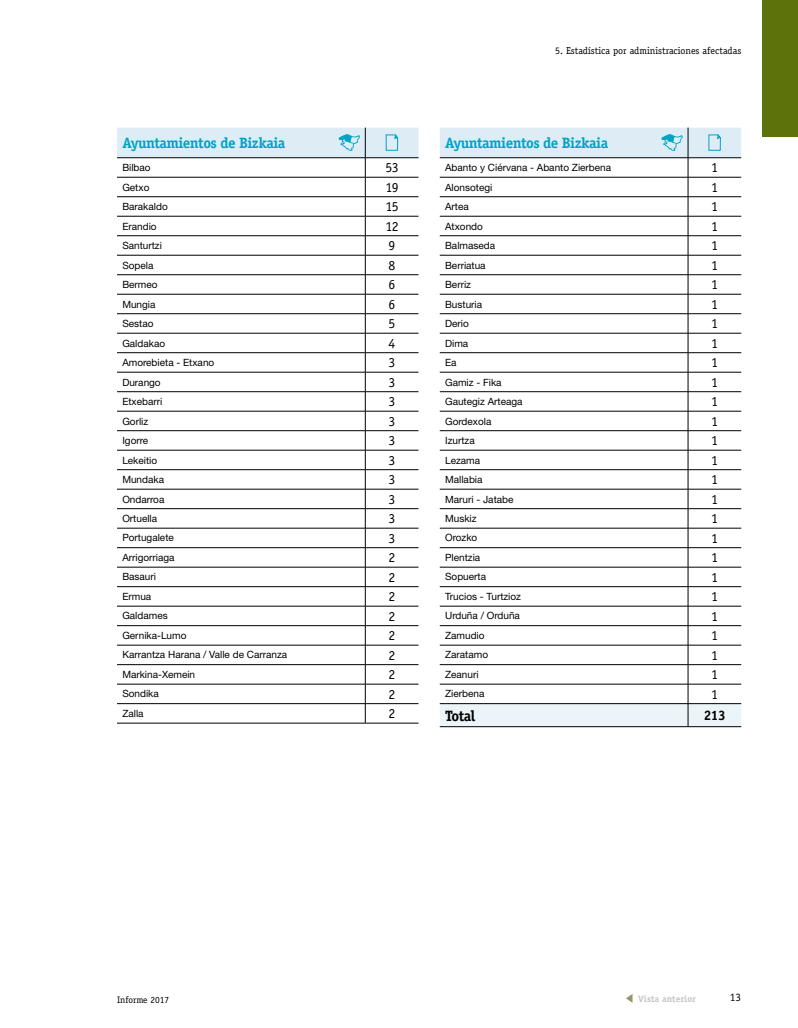
<style>
.page{position:relative;width:798px;height:1028px;background:#fff}
.page>*{position:absolute;margin:0;border:0;box-sizing:border-box;transform-origin:0 0}
.t1{font:700 15px "Officina Serif Std";letter-spacing:-.035em;color:#00a4c4}
.t2{font:700 15px "Officina Serif Std";letter-spacing:-.035em;color:#000}
.t3{font:13.75px "Officina Serif Std";letter-spacing:-.035em;color:#000}
.t4{font:700 13.75px "Officina Serif Std";color:#000}
.t5{font:11.25px "Officina Serif Std";color:#000}
.t6{font:10px "Helvetica Neue LT Std";color:#000}
.t7{font:10px "Officina Serif Std";color:#000}
.t8{font:700 9.38px "Officina Serif Std";color:#c6c6c6}
.t9{font:9.38px "Officina Serif Std";color:#000}
</style>
<div class="page">
<div style="left:762px;top:0;width:35px;height:137px;background:#5d720b"></div>
<hr style="left:439px;top:726px;width:248px;height:1px;background:#000">
<hr style="left:687px;top:726px;width:54px;height:1px;background:#000">
<svg style="left:439px;top:128px;width:302px;height:598px"></svg>
<hr style="left:117px;top:723px;width:248px;height:1px;background:#000">
<hr style="left:365px;top:723px;width:53px;height:1px;background:#000">
<svg style="left:117px;top:128px;width:301px;height:595px"></svg>
<svg style="left:626px;top:994px;width:6px;height:8px"></svg>
<h1 class="t1" style="left:122px;top:134px;width:164px">Ayuntamientos de Bizkaia</h1>
<p class="t6" style="left:122px;top:161px;width:30px">Bilbao</p>
<h2 class="t3" style="left:385px;top:160px;width:15px">53</h2>
<p class="t6" style="left:122px;top:181px;width:29px">Getxo</p>
<h2 class="t3" style="left:385px;top:179px;width:15px">19</h2>
<p class="t6" style="left:122px;top:200px;width:47px">Barakaldo</p>
<h2 class="t3" style="left:385px;top:199px;width:15px">15</h2>
<p class="t6" style="left:122px;top:220px;width:36px">Erandio</p>
<h2 class="t3" style="left:385px;top:218px;width:15px">12</h2>
<p class="t6" style="left:122px;top:239px;width:41px">Santurtzi</p>
<h2 class="t3" style="left:388px;top:238px;width:8px">9</h2>
<p class="t6" style="left:122px;top:259px;width:33px">Sopela</p>
<h2 class="t3" style="left:388px;top:257px;width:8px">8</h2>
<p class="t6" style="left:122px;top:278px;width:37px">Bermeo</p>
<h2 class="t3" style="left:388px;top:277px;width:8px">6</h2>
<p class="t6" style="left:122px;top:298px;width:35px">Mungia</p>
<h2 class="t3" style="left:388px;top:296px;width:8px">6</h2>
<p class="t6" style="left:122px;top:317px;width:33px">Sestao</p>
<h2 class="t3" style="left:388px;top:316px;width:8px">5</h2>
<p class="t6" style="left:122px;top:337px;width:44px">Galdakao</p>
<h2 class="t3" style="left:388px;top:335px;width:8px">4</h2>
<p class="t6" style="left:122px;top:356px;width:93px">Amorebieta - Etxano</p>
<h2 class="t3" style="left:388px;top:355px;width:8px">3</h2>
<p class="t6" style="left:122px;top:376px;width:40px">Durango</p>
<h2 class="t3" style="left:388px;top:374px;width:8px">3</h2>
<p class="t6" style="left:122px;top:395px;width:41px">Etxebarri</p>
<h2 class="t3" style="left:388px;top:394px;width:8px">3</h2>
<p class="t6" style="left:122px;top:415px;width:27px">Gorliz</p>
<h2 class="t3" style="left:388px;top:413px;width:8px">3</h2>
<p class="t6" style="left:122px;top:434px;width:27px">Igorre</p>
<h2 class="t3" style="left:388px;top:432px;width:8px">3</h2>
<p class="t6" style="left:122px;top:454px;width:36px">Lekeitio</p>
<h2 class="t3" style="left:388px;top:452px;width:8px">3</h2>
<p class="t6" style="left:122px;top:473px;width:43px">Mundaka</p>
<h2 class="t3" style="left:388px;top:471px;width:8px">3</h2>
<p class="t6" style="left:122px;top:493px;width:44px">Ondarroa</p>
<h2 class="t3" style="left:388px;top:491px;width:8px">3</h2>
<p class="t6" style="left:122px;top:512px;width:36px">Ortuella</p>
<h2 class="t3" style="left:388px;top:510px;width:8px">3</h2>
<p class="t6" style="left:122px;top:532px;width:53px">Portugalete</p>
<h2 class="t3" style="left:388px;top:530px;width:8px">3</h2>
<p class="t6" style="left:122px;top:551px;width:54px">Arrigorriaga</p>
<h2 class="t3" style="left:388px;top:549px;width:8px">2</h2>
<p class="t6" style="left:122px;top:571px;width:35px">Basauri</p>
<h2 class="t3" style="left:388px;top:569px;width:8px">2</h2>
<p class="t6" style="left:122px;top:590px;width:30px">Ermua</p>
<h2 class="t3" style="left:388px;top:588px;width:8px">2</h2>
<p class="t6" style="left:122px;top:610px;width:47px">Galdames</p>
<h2 class="t3" style="left:388px;top:608px;width:8px">2</h2>
<p class="t6" style="left:122px;top:629px;width:66px">Gernika-Lumo</p>
<h2 class="t3" style="left:388px;top:627px;width:8px">2</h2>
<p class="t6" style="left:122px;top:649px;width:166px">Karrantza Harana / Valle de Carranza</p>
<h2 class="t3" style="left:388px;top:647px;width:8px">2</h2>
<p class="t6" style="left:122px;top:668px;width:74px">Markina-Xemein</p>
<h2 class="t3" style="left:388px;top:666px;width:8px">2</h2>
<p class="t6" style="left:122px;top:688px;width:38px">Sondika</p>
<h2 class="t3" style="left:388px;top:686px;width:8px">2</h2>
<p class="t6" style="left:122px;top:707px;width:23px">Zalla</p>
<h2 class="t3" style="left:388px;top:705px;width:8px">2</h2>
<p class="t7" style="left:555px;top:45px;width:187px">5. Estadística por administraciones afectadas</p>
<h1 class="t1" style="left:445px;top:134px;width:164px">Ayuntamientos de Bizkaia</h1>
<p class="t6" style="left:445px;top:161px;width:167px">Abanto y Ciérvana - Abanto Zierbena</p>
<h2 class="t3" style="left:711px;top:160px;width:8px">1</h2>
<p class="t6" style="left:445px;top:181px;width:49px">Alonsotegi</p>
<h2 class="t3" style="left:711px;top:179px;width:8px">1</h2>
<p class="t6" style="left:445px;top:200px;width:25px">Artea</p>
<h2 class="t3" style="left:711px;top:199px;width:8px">1</h2>
<p class="t6" style="left:445px;top:220px;width:39px">Atxondo</p>
<h2 class="t3" style="left:711px;top:218px;width:8px">1</h2>
<p class="t6" style="left:445px;top:239px;width:52px">Balmaseda</p>
<h2 class="t3" style="left:711px;top:238px;width:8px">1</h2>
<p class="t6" style="left:445px;top:259px;width:42px">Berriatua</p>
<h2 class="t3" style="left:711px;top:257px;width:8px">1</h2>
<p class="t6" style="left:445px;top:278px;width:27px">Berriz</p>
<h2 class="t3" style="left:711px;top:277px;width:8px">1</h2>
<p class="t6" style="left:445px;top:298px;width:39px">Busturia</p>
<h2 class="t3" style="left:711px;top:296px;width:8px">1</h2>
<p class="t6" style="left:445px;top:317px;width:25px">Derio</p>
<h2 class="t3" style="left:711px;top:316px;width:8px">1</h2>
<p class="t6" style="left:445px;top:337px;width:25px">Dima</p>
<h2 class="t3" style="left:711px;top:335px;width:8px">1</h2>
<p class="t6" style="left:445px;top:356px;width:13px">Ea</p>
<h2 class="t3" style="left:711px;top:355px;width:8px">1</h2>
<p class="t6" style="left:445px;top:376px;width:58px">Gamiz - Fika</p>
<h2 class="t3" style="left:711px;top:374px;width:8px">1</h2>
<p class="t6" style="left:445px;top:395px;width:79px">Gautegiz Arteaga</p>
<h2 class="t3" style="left:711px;top:394px;width:8px">1</h2>
<p class="t6" style="left:445px;top:415px;width:48px">Gordexola</p>
<h2 class="t3" style="left:711px;top:413px;width:8px">1</h2>
<p class="t6" style="left:445px;top:434px;width:31px">Izurtza</p>
<h2 class="t3" style="left:711px;top:432px;width:8px">1</h2>
<p class="t6" style="left:445px;top:454px;width:36px">Lezama</p>
<h2 class="t3" style="left:711px;top:452px;width:8px">1</h2>
<p class="t6" style="left:445px;top:473px;width:39px">Mallabia</p>
<h2 class="t3" style="left:711px;top:471px;width:8px">1</h2>
<p class="t6" style="left:445px;top:493px;width:70px">Maruri - Jatabe</p>
<h2 class="t3" style="left:711px;top:491px;width:8px">1</h2>
<p class="t6" style="left:445px;top:512px;width:33px">Muskiz</p>
<h2 class="t3" style="left:711px;top:510px;width:8px">1</h2>
<p class="t6" style="left:445px;top:532px;width:34px">Orozko</p>
<h2 class="t3" style="left:711px;top:530px;width:8px">1</h2>
<p class="t6" style="left:445px;top:551px;width:37px">Plentzia</p>
<h2 class="t3" style="left:711px;top:549px;width:8px">1</h2>
<p class="t6" style="left:445px;top:571px;width:42px">Sopuerta</p>
<h2 class="t3" style="left:711px;top:569px;width:8px">1</h2>
<p class="t6" style="left:445px;top:590px;width:77px">Trucios - Turtzioz</p>
<h2 class="t3" style="left:711px;top:588px;width:8px">1</h2>
<p class="t6" style="left:445px;top:610px;width:76px">Urduña / Orduña</p>
<h2 class="t3" style="left:711px;top:608px;width:8px">1</h2>
<p class="t6" style="left:445px;top:629px;width:41px">Zamudio</p>
<h2 class="t3" style="left:711px;top:627px;width:8px">1</h2>
<p class="t6" style="left:445px;top:649px;width:44px">Zaratamo</p>
<h2 class="t3" style="left:711px;top:647px;width:8px">1</h2>
<p class="t6" style="left:445px;top:668px;width:35px">Zeanuri</p>
<h2 class="t3" style="left:711px;top:666px;width:8px">1</h2>
<p class="t6" style="left:445px;top:688px;width:41px">Zierbena</p>
<h2 class="t3" style="left:711px;top:686px;width:8px">1</h2>
<h1 class="t2" style="left:445px;top:706px;width:32px">Total</h1>
<h2 class="t4" style="left:703px;top:707px;width:23px">213</h2>
<p class="t9" style="left:117px;top:994px;width:54px">Informe 2017</p>
<p class="t5" style="left:729px;top:990px;width:13px">13</p>
<p class="t8" style="left:638px;top:992px;width:59px">Vista anterior</p>
</div>
